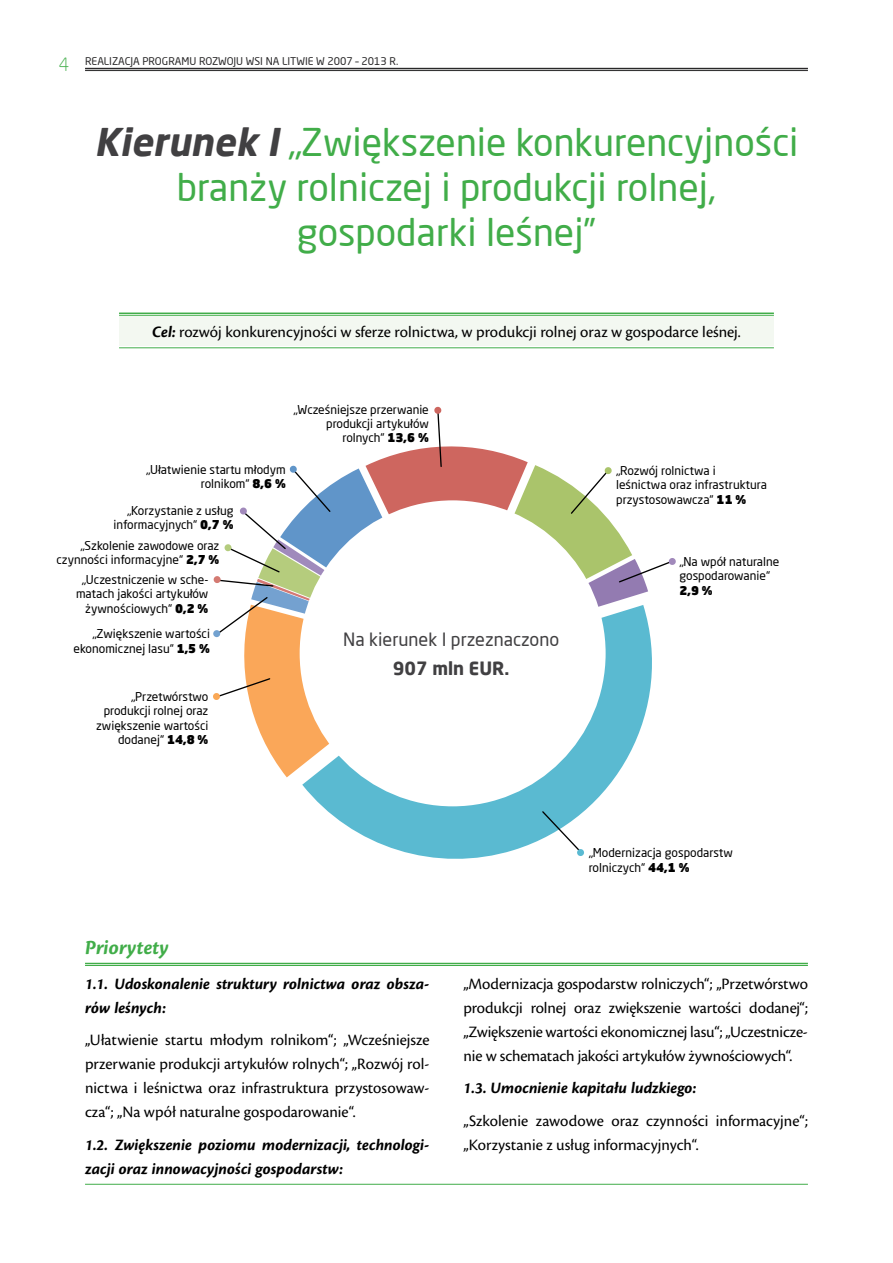
<style>
.page{position:relative;width:893px;height:1263px;background:#fff}
.page>*{position:absolute;margin:0;border:0;box-sizing:border-box;transform-origin:0 0}
.t1{font:37.5px/45px "Neo Sans Pro";color:#41ad49;text-align:center}
.t2{font:italic 700 21px "Cronos Pro";letter-spacing:.005em;color:#41ad49}
.t3{font:18px "Neo Sans Pro";color:#414042}
.t4{font:700 18px "Neo Sans Pro";color:#414042}
.t5{font:16.5px/24px "Cronos Pro";color:#000;text-align:justify}
.t6{font:italic 700 16.5px/24px "Cronos Pro";color:#000}
.t7{font:12px/14.4px "Neo Sans Pro";color:#000;text-align:right}
.t8{font:900 12px "Neo Sans Pro";color:#000}
.t9{font:10.5px "Neo Sans Pro";color:#292829}
.s1{font-weight:300;font-size:18px;color:#41ad49}
.s2{font-weight:700;font-style:italic;color:#414042}
.s3{font-weight:700;font-style:italic}
.s4{font-weight:900}
</style>
<div class="page">
<hr style="left:85px;top:68px;width:723px;height:1px;background:#292829">
<hr style="left:85px;top:70px;width:723px;height:1px;background:#292829">
<hr style="left:892px;top:94px;width:1px;height:1169px;background:#f5f9f3">
<div style="left:119px;top:317px;width:655px;height:29px;background:#f3f8f1"></div>
<hr style="left:119px;top:313px;width:655px;height:1px;background:#41ad49">
<hr style="left:119px;top:315px;width:655px;height:1px;background:#41ad49">
<hr style="left:119px;top:347px;width:655px;height:1px;background:#41ad49">
<hr style="left:85px;top:963px;width:723px;height:1px;background:#41ad49">
<hr style="left:85px;top:965px;width:723px;height:1px;background:#41ad49">
<hr style="left:85px;top:1184px;width:723px;height:1px;background:#41ad49">
<svg style="left:302px;top:777px;width:313px;height:82px;fill:#5abad1"></svg>
<svg style="left:541px;top:810px;width:42px;height:44px"></svg>
<div style="left:577px;top:849px;width:7px;height:7px;background:#5abad2;border-radius:50%"></div>
<svg style="left:213px;top:406px;width:463px;height:371px"></svg>
<div style="left:300px;top:500px;width:306px;height:306px;background:#fff;border-radius:50%"></div>
<p class="t9" style="left:59px;top:55px;width:341px"><span class="s1">4</span> Realizacja Programu rozwoju wsi na Litwie w 2007 – 2013 r.</p>
<h1 class="t1" style="left:94px;top:119px;width:706px"><span class="s2">Kierunek I</span> „Zwiększenie konkurencyjności branży rolniczej i produkcji rolnej, gospodarki leśnej”</h1>
<p class="t5" style="left:152px;top:320px;width:590px"><span class="s3">Cel:</span> rozwój konkurencyjności w sferze rolnictwa, w produkcji rolnej oraz w gospodarce leśnej.</p>
<p class="t7" style="left:146px;top:462px;width:141px">„Ułatwienie startu młodym rolnikom“ <span class="s4">8,6 %</span></p>
<p class="t7" style="left:114px;top:503px;width:121px">„Korzystanie z usług informacyjnych“ <span class="s4">0,7 %</span></p>
<p class="t7" style="left:56px;top:538px;width:164px">„Szkolenie zawodowe oraz czynności informacyjne“ <span class="s4">2,7 %</span></p>
<p class="t7" style="left:76px;top:572px;width:134px">„Uczestniczenie w sche&shy;matach jakości artykułów żywnościowych“ <span class="s4">0,2 %</span></p>
<p class="t7" style="left:74px;top:627px;width:138px">„Zwiększenie wartości ekonomicznej lasu“ <span class="s4">1,5 %</span></p>
<p class="t7" style="left:96px;top:689px;width:114px">„Przetwórstwo produkcji rolnej oraz zwiększenie wartości dodanej“ <span class="s4">14,8 %</span></p>
<p class="t7" style="left:293px;top:402px;width:137px">„Wcześniejsze przerwanie produkcji artykułów rolnych“ <span class="s4">13,6 %</span></p>
<p class="t3" style="left:343px;top:628px;width:218px">Na kierunek I przeznaczono</p>
<p class="t4" style="left:393px;top:657px;width:118px">907 mln EUR.</p>
<p class="t7" style="left:616px;top:463px;width:152px;text-align:left">„Rozwój rolnictwa i leśnictwa oraz infrastruktura przystosowawcza“ <span class="s4">11 %</span></p>
<p class="t7" style="left:679px;top:554px;width:101px;text-align:left">„Na wpół naturalne gospodarowanie“</p>
<p class="t8" style="left:679px;top:582px;width:35px">2,9 %</p>
<p class="t2" style="left:85px;top:935px;width:85px">Priorytety</p>
<p class="t7" style="left:589px;top:846px;width:146px;text-align:left">„Modernizacja gospodarstw rolniczych“ <span class="s4">44,1 %</span></p>
<p class="t6" style="left:85px;top:972px;width:346px">1.1. Udoskonalenie struktury rolnictwa oraz obsza&shy;rów leśnych:</p>
<p class="t5" style="left:85px;top:1028px;width:346px">„Ułatwienie startu młodym rolnikom“; „Wcześniejsze przerwanie produkcji artykułów rolnych“; „Rozwój rol&shy;nictwa i leśnictwa oraz infrastruktura przystosowaw&shy;cza“; „Na wpół naturalne gospodarowanie“.</p>
<p class="t6" style="left:85px;top:1133px;width:346px">1.2. Zwiększenie poziomu modernizacji, technologi&shy;zacji oraz innowacyjności gospodarstw:</p>
<p class="t5" style="left:463px;top:972px;width:346px">„Modernizacja gospodarstw rolniczych“; „Przetwórstwo produkcji rolnej oraz zwiększenie wartości dodanej“; „Zwiększenie wartości ekonomicznej lasu“; „Uczestnicze&shy;nie w schematach jakości artykułów żywnościowych“.</p>
<p class="t6" style="left:463px;top:1076px;width:234px">1.3. Umocnienie kapitału ludzkiego:</p>
<p class="t5" style="left:463px;top:1109px;width:346px">„Szkolenie zawodowe oraz czynności informacyjne“; „Korzystanie z usług informacyjnych“.</p>
</div>
